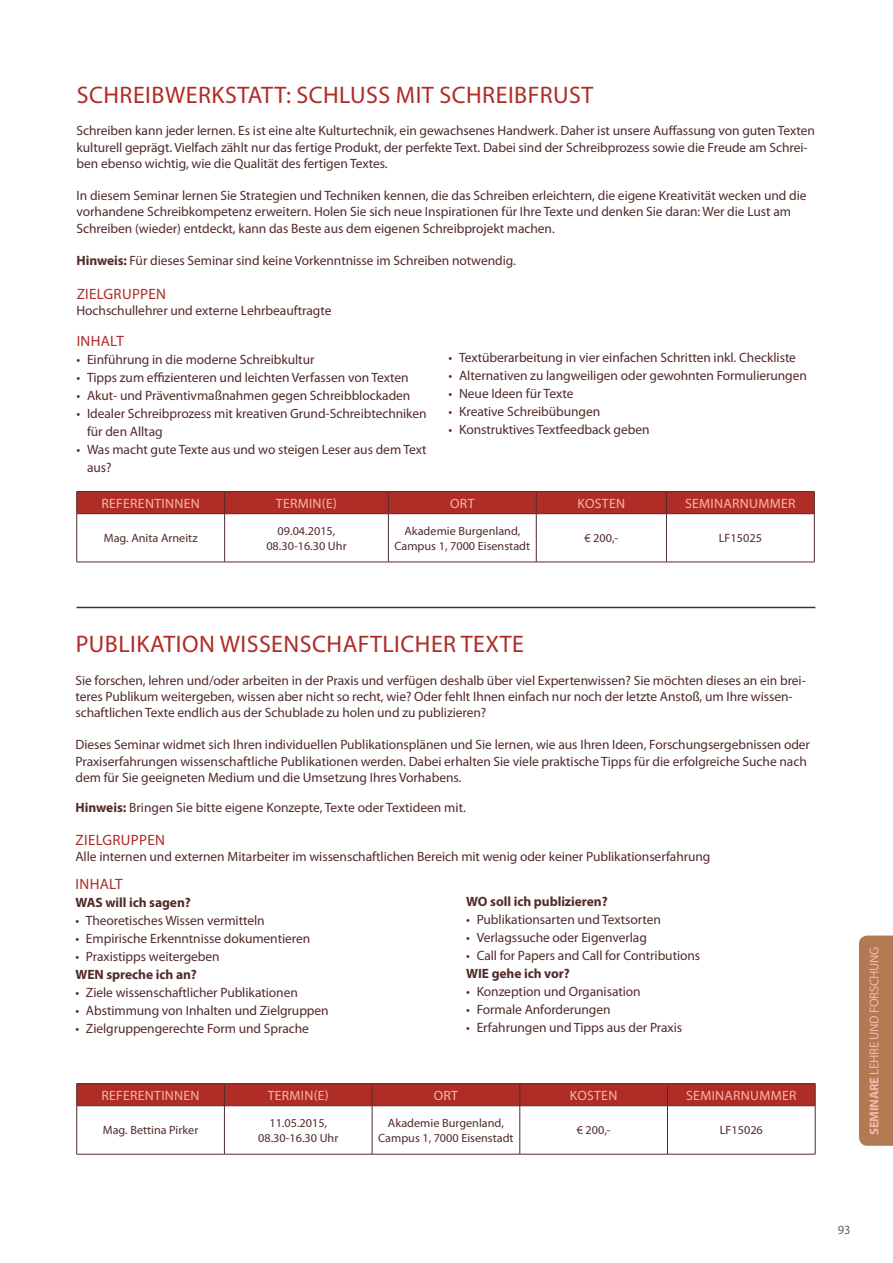
<style>
.page{position:relative;width:893px;height:1263px;background:#fff}
.page>*{position:absolute;margin:0;border:0;box-sizing:border-box;transform-origin:0 0}
.t1{font:24px "Myriad Pro";letter-spacing:.02em;color:#af2c27}
.t2{font:15px "Myriad Pro";letter-spacing:.02em;color:#af2c27}
.t3{font:13.5px/16.2px "Myriad Pro";letter-spacing:-.005em;color:#532a29}
.t4{font:13.5px "Myriad Pro";letter-spacing:.02em;color:#f9b5ab}
.t5{font:700 13.5px "Myriad Pro";letter-spacing:-.005em;color:#532a29}
.t6{font:12.75px "Myriad Pro";color:#f9b5ab}
.t7{font:12.45px "Myriad Pro";color:#5d6061}
.t8{font:12px/14.4px "Myriad Pro";color:#532a29;text-align:center}
.s1{font-weight:700}
</style>
<div class="page">
<hr style="left:77px;top:607px;width:738px;height:1px;background:#532a29">
<svg style="left:76px;top:1083px;width:740px;height:23px"></svg>
<hr style="left:76px;top:1106px;width:1px;height:48px;background:#532a29">
<hr style="left:77px;top:1105px;width:147px;height:1px;background:#532a29">
<hr style="left:77px;top:1154px;width:147px;height:1px;background:#532a29">
<hr style="left:224px;top:1106px;width:1px;height:48px;background:#532a29">
<hr style="left:224px;top:1105px;width:148px;height:1px;background:#532a29">
<hr style="left:224px;top:1154px;width:148px;height:1px;background:#532a29">
<hr style="left:372px;top:1106px;width:1px;height:48px;background:#532a29">
<hr style="left:372px;top:1105px;width:148px;height:1px;background:#532a29">
<hr style="left:372px;top:1154px;width:148px;height:1px;background:#532a29">
<hr style="left:520px;top:1106px;width:1px;height:48px;background:#532a29">
<hr style="left:520px;top:1105px;width:147px;height:1px;background:#532a29">
<hr style="left:520px;top:1154px;width:147px;height:1px;background:#532a29">
<hr style="left:667px;top:1106px;width:1px;height:48px;background:#532a29">
<hr style="left:667px;top:1105px;width:148px;height:1px;background:#532a29">
<hr style="left:815px;top:1106px;width:1px;height:48px;background:#532a29">
<hr style="left:667px;top:1154px;width:148px;height:1px;background:#532a29">
<hr style="left:77px;top:491px;width:148px;height:1px;background:#532a29">
<hr style="left:225px;top:491px;width:163px;height:1px;background:#532a29">
<hr style="left:388px;top:491px;width:148px;height:1px;background:#532a29">
<hr style="left:536px;top:491px;width:130px;height:1px;background:#532a29">
<hr style="left:666px;top:491px;width:148px;height:1px;background:#532a29">
<div style="left:76px;top:492px;width:739px;height:22px;background:#af2c27"></div>
<hr style="left:76px;top:514px;width:1px;height:48px;background:#532a29">
<hr style="left:77px;top:513px;width:148px;height:1px;background:#532a29">
<hr style="left:77px;top:562px;width:148px;height:1px;background:#532a29">
<hr style="left:224px;top:514px;width:1px;height:48px;background:#532a29">
<hr style="left:225px;top:513px;width:163px;height:1px;background:#532a29">
<hr style="left:225px;top:562px;width:163px;height:1px;background:#532a29">
<hr style="left:388px;top:514px;width:1px;height:48px;background:#532a29">
<hr style="left:388px;top:513px;width:148px;height:1px;background:#532a29">
<hr style="left:388px;top:562px;width:148px;height:1px;background:#532a29">
<hr style="left:536px;top:514px;width:1px;height:48px;background:#532a29">
<hr style="left:536px;top:513px;width:130px;height:1px;background:#532a29">
<hr style="left:536px;top:562px;width:130px;height:1px;background:#532a29">
<hr style="left:666px;top:514px;width:1px;height:48px;background:#532a29">
<hr style="left:666px;top:513px;width:148px;height:1px;background:#532a29">
<hr style="left:814px;top:514px;width:1px;height:48px;background:#532a29">
<hr style="left:666px;top:562px;width:148px;height:1px;background:#532a29">
<div style="left:859px;top:935px;width:34px;height:211px;background:#b27a52"></div>
<h1 class="t1" style="left:77px;top:80px;width:506px">Schreibwerkstatt: Schluss mit Schreibfrust</h1>
<p class="t3" style="left:77px;top:123px;width:740px">Schreiben kann jeder lernen. Es ist eine alte Kulturtechnik, ein gewachsenes Handwerk. Daher ist unsere Auffassung von guten Texten kulturell geprägt. Vielfach zählt nur das fertige Produkt, der perfekte Text. Dabei sind der Schreibprozess sowie die Freude am Schrei&shy;ben ebenso wichtig, wie die Qualität des fertigen Textes.</p>
<p class="t3" style="left:77px;top:187px;width:732px">I n diesem Seminar lernen Sie Strategien und Techniken kennen, die das Schreiben erleichtern, die eigene Kreativität wecken und die vorhandene Schreibkompetenz erweitern. Holen Sie sich neue I nspirationen für I hre Texte und denken Sie daran: Wer die Lust am<br>Schreiben (wieder) entdeckt, kann das Beste aus dem eigenen Schreibprojekt machen.</p>
<p class="t3" style="left:77px;top:252px;width:441px"><span class="s1">Hinweis:</span> Für dieses Seminar sind keine Vorkenntnisse im Schreiben notwendig.</p>
<p class="t2" style="left:77px;top:285px;width:91px">Zielgruppen</p>
<p class="t3" style="left:77px;top:303px;width:256px">Hochschullehrer und externe Lehrbeauftragte</p>
<p class="t2" style="left:77px;top:331px;width:41px">Inhalt</p>
<p class="t3" style="left:77px;top:351px;width:239px">• Einführung in die moderne Schreibkultur</p>
<p class="t3" style="left:77px;top:369px;width:333px">• Tipps zum effizienteren und leichten Verfassen von Texten</p>
<p class="t3" style="left:77px;top:387px;width:335px">• Akut- und Präventivmaßnahmen gegen Schreibblockaden</p>
<p class="t3" style="left:87px;top:404px;width:341px;line-height:18px;text-indent:-10px">• Idealer Schreibprozess mit kreativen Grund-Schreibtechniken für den Alltag</p>
<p class="t3" style="left:87px;top:440px;width:341px;line-height:18px;text-indent:-11px">• Was macht gute Texte aus und wo steigen Leser aus dem Text aus?</p>
<p class="t3" style="left:449px;top:350px;width:349px">• Textüberarbeitung in vier einfachen Schritten inkl. Checkliste</p>
<p class="t3" style="left:449px;top:368px;width:360px">• Alternativen zu langweiligen oder gewohnten Formulierungen</p>
<p class="t3" style="left:449px;top:386px;width:126px">• Neue Ideen für Texte</p>
<p class="t3" style="left:449px;top:404px;width:153px">• Kreative Schreibübungen</p>
<p class="t3" style="left:449px;top:422px;width:202px">• Konstruktives Textfeedback geben</p>
<p class="t4" style="left:102px;top:495px;width:100px">ReferentI nnen</p>
<p class="t4" style="left:276px;top:495px;width:63px">Termin(e)</p>
<p class="t4" style="left:450px;top:495px;width:24px">Ort</p>
<p class="t4" style="left:578px;top:495px;width:49px">Kosten</p>
<p class="t4" style="left:685px;top:495px;width:112px">Seminarnummer</p>
<p class="t8" style="left:104px;top:531px;width:95px">Mag. Anita Arneitz</p>
<p class="t8" style="left:266px;top:524px;width:82px">09.04.2015,<br>08.30-16.30 Uhr</p>
<p class="t8" style="left:394px;top:524px;width:137px">Akademie Burgenland,<br>Campus 1, 7000 Eisenstadt</p>
<p class="t8" style="left:584px;top:531px;width:35px">€ 200,-</p>
<p class="t8" style="left:719px;top:531px;width:45px">LF15025</p>
<h1 class="t1" style="left:76px;top:629px;width:450px">Publikation wissenschaftlicher Texte</h1>
<p class="t3" style="left:75px;top:672px;width:732px">Sie forschen, lehren und/oder arbeiten in der Praxis und verfügen deshalb über viel Expertenwissen? Sie möchten dieses an ein brei&shy;teres Publikum weitergeben, wissen aber nicht so recht, wie? Oder fehlt I hnen einfach nur noch der letzte Anstoß, um I hre wissen&shy;schaftlichen Texte endlich aus der Schublade zu holen und zu publizieren?</p>
<p class="t3" style="left:75px;top:736px;width:736px">Dieses Seminar widmet sich I hren individuellen Publikationsplänen und Sie lernen, wie aus I hren Ideen, Forschungsergebnissen oder<br>Praxiserfahrungen wissenschaftliche Publikationen werden. Dabei erhalten Sie viele praktische Tipps für die erfolgreiche Suche nach dem für Sie geeigneten Medium und die Umsetzung I hres Vorhabens.</p>
<p class="t3" style="left:75px;top:799px;width:392px"><span class="s1">Hinweis:</span> Bringen Sie bitte eigene Konzepte, Texte oder Textideen mit.</p>
<p class="t2" style="left:76px;top:830px;width:91px">Zielgruppen</p>
<p class="t3" style="left:75px;top:848px;width:636px">Alle internen und externen Mitarbeiter im wissenschaftlichen Bereich mit wenig oder keiner Publikationserfahrung</p>
<p class="t2" style="left:76px;top:875px;width:41px">Inhalt</p>
<p class="t5" style="left:75px;top:894px;width:117px">WAS will ich sagen?</p>
<p class="t3" style="left:75px;top:912px;width:191px">• Theoretisches Wissen vermitteln</p>
<p class="t3" style="left:75px;top:930px;width:236px">• Empirische Erkenntnisse dokumentieren</p>
<p class="t3" style="left:75px;top:948px;width:146px">• Praxistipps weitergeben</p>
<p class="t5" style="left:75px;top:966px;width:123px">WEN spreche ich an?</p>
<p class="t3" style="left:75px;top:984px;width:224px">• Ziele wissenschaftlicher Publikationen</p>
<p class="t3" style="left:75px;top:1002px;width:255px">• Abstimmung von Inhalten und Zielgruppen</p>
<p class="t3" style="left:75px;top:1020px;width:235px">• Zielgruppengerechte Form und Sprache</p>
<p class="t5" style="left:466px;top:892px;width:143px">WO soll ich publizieren?</p>
<p class="t3" style="left:466px;top:911px;width:196px">• Publikationsarten und Textsorten</p>
<p class="t3" style="left:466px;top:929px;width:182px">• Verlagssuche oder Eigenverlag</p>
<p class="t3" style="left:466px;top:947px;width:236px">• Call for Papers and Call for Contributions</p>
<p class="t5" style="left:466px;top:964px;width:105px">WIE gehe ich vor?</p>
<p class="t3" style="left:466px;top:983px;width:176px">• Konzeption und Organisation</p>
<p class="t3" style="left:466px;top:1001px;width:146px">• Formale Anforderungen</p>
<p class="t3" style="left:466px;top:1019px;width:218px">• Erfahrungen und Tipps aus der Praxis</p>
<p class="t4" style="left:102px;top:1087px;width:100px">ReferentI nnen</p>
<p class="t4" style="left:268px;top:1087px;width:63px">Termin(e)</p>
<p class="t4" style="left:434px;top:1087px;width:24px">Ort</p>
<p class="t4" style="left:570px;top:1087px;width:49px">Kosten</p>
<p class="t4" style="left:686px;top:1087px;width:112px">Seminarnummer</p>
<p class="t8" style="left:103px;top:1123px;width:97px">Mag. Bettina Pirker</p>
<p class="t8" style="left:258px;top:1116px;width:82px">11.05.2015,<br>08.30-16.30 Uhr</p>
<p class="t8" style="left:378px;top:1116px;width:137px">Akademie Burgenland,<br>Campus 1, 7000 Eisenstadt</p>
<p class="t8" style="left:577px;top:1123px;width:35px">€ 200,-</p>
<p class="t8" style="left:720px;top:1123px;width:45px">LF15026</p>
<p class="t6" style="left:866px;top:1135px;width:189px;rotate:-90deg"><span class="s1">SEMINARE</span> LEHRE UND FORSCHUNG</p>
<p class="t7" style="left:838px;top:1222px;width:14px">93</p>
</div>
